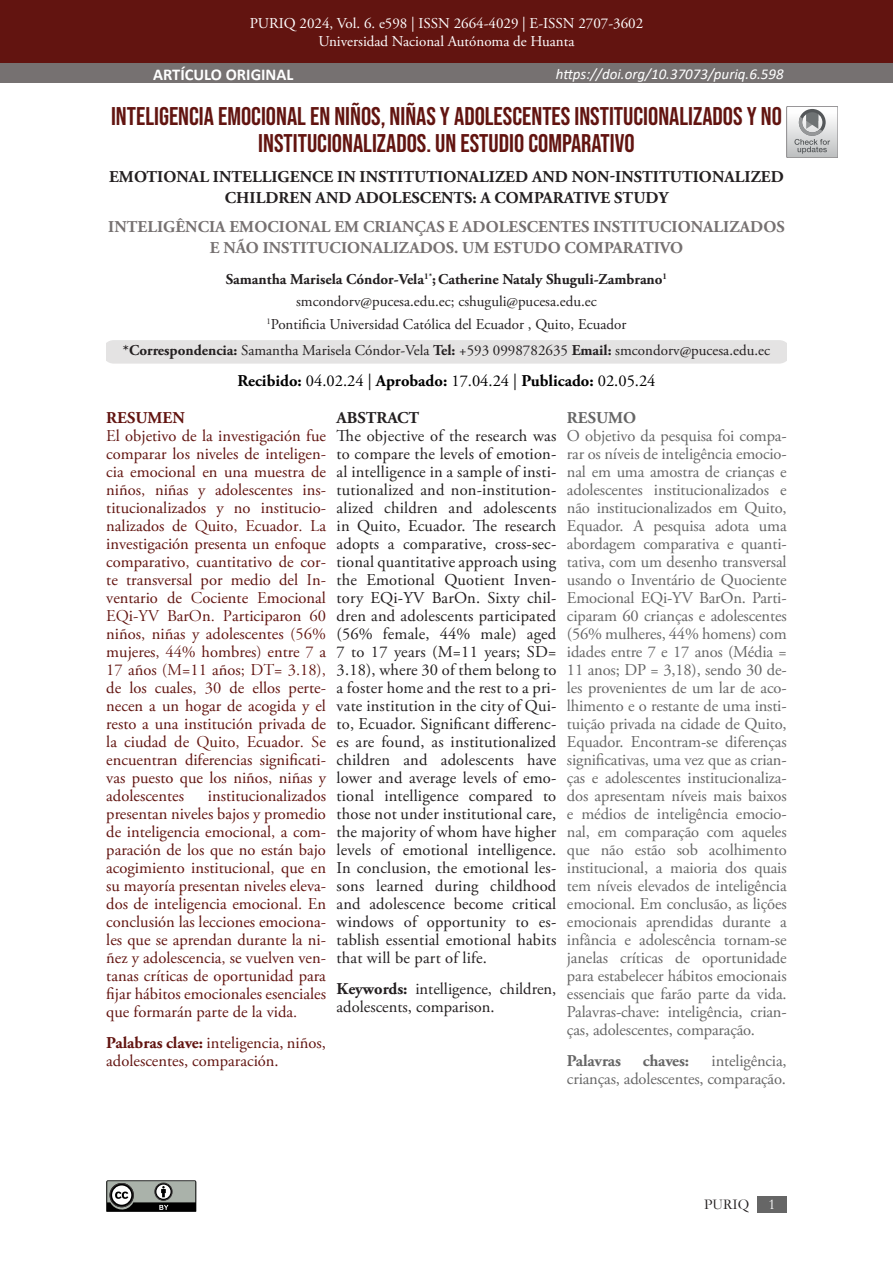
<style>
.page{position:relative;width:893px;height:1263px;background:#fff}
.page>*{position:absolute;margin:0;border:0;box-sizing:border-box;transform-origin:0 0}
.Titulo_ES{font:25.5px/27px "Bebas Neue";color:#621410;text-align:center}
.Resumen_PT{font:16.5px/18px "Adobe Garamond Pro";letter-spacing:-.01em;color:#666;text-align:justify}
.Resumen_ES{font:16.5px/18px "Adobe Garamond Pro";color:#621410;text-align:justify}
.Resumen_EN{font:16.5px/18px "Adobe Garamond Pro";letter-spacing:.01em;color:#231f20;text-align:justify}
.Titulo_EN{font:700 16.5px/21px "Adobe Garamond Pro";letter-spacing:.005em;color:#231f20;text-align:center}
.Titulo_PT{font:700 16.5px/21px "Adobe Garamond Pro";letter-spacing:.005em;color:#767171;text-align:center}
.t1{font:700 16.5px "Adobe Garamond Pro";color:#000}
.Resumen_PT-2{font:700 16.5px "Adobe Garamond Pro";letter-spacing:-.01em;color:#666}
.Tipo_articulo{font:700 16.5px "Calibri";color:#fff}
.t2{font:700 16.5px "Adobe Garamond Pro";color:#621410}
.t3{font:15px "Adobe Garamond Pro";color:#231f20}
.t4{font:15px/18px "Adobe Garamond Pro";color:#fff;text-align:center}
.t5{font:700 15px "Adobe Garamond Pro";color:#231f20}
.t6{font:italic 15px "Calibri";color:#fff}
.t7{font:15px "Garamond";color:#231f20}
.t8{font:15px "Garamond";color:#fff}
.s1{font-weight:700}
.s2{font-weight:400}
</style>
<div class="page">
<div style="left:0;top:0;width:893px;height:64px;background:#621410"></div>
<div style="left:758px;top:1196px;width:29px;height:16px;background:#666"></div>
<div style="left:106px;top:340px;width:681px;height:24px;background:#e4e3e3"></div>
<div style="left:0;top:64px;width:446px;height:19px;background:#767171"></div>
<svg style="left:106px;top:1180px;width:90px;height:32px;background:#727572"></svg>
<div style="left:446px;top:64px;width:447px;height:19px;background:#767171"></div>
<svg style="left:787px;top:106px;width:51px;height:52px"></svg>
<p class="t4" style="left:250px;top:15px;width:395px">PURIQ 2024, Vol. 6. e598 | ISSN 2664-4029 | E-ISSN 2707-3602<br>Universidad Nacional Autónoma de Huanta</p>
<p class="Tipo_articulo" style="left:153px;top:62px;width:142px">ARTÍCULO ORIGINAL</p>
<p class="t6" style="left:556px;top:64px;width:229px">https://doi.org/10.37073/puriq.6.598</p>
<p class="Titulo_ES" style="left:111px;top:103px;width:672px">INTELIGENCIA EMOCIONAL EN NIÑOS, NIÑAS Y ADOLESCENTES INSTITUCIONALIZADOS Y NO<br>INSTITUCIONALIZADOS. UN ESTUDIO COMPARATIVO</p>
<p class="Titulo_EN" style="left:109px;top:167px;width:676px">EMOTIONAL INTELLIGENCE IN INSTITUTIONALIZED AND NON-INSTITUTIONALIZED<br>CHILDREN AND ADOLESCENTS: A COMPARATIVE STUDY</p>
<p class="Titulo_PT" style="left:108px;top:217px;width:678px">INTELIGÊNCIA EMOCIONAL EM CRIANÇAS E ADOLESCENTES INSTITUCIONALIZADOS<br>E NÃO INSTITUCIONALIZADOS. UM ESTUDO COMPARATIVO</p>
<p class="t5" style="left:226px;top:271px;width:443px">Samantha Marisela Cóndor-Vela<sup>1*</sup>;Catherine Nataly Shuguli-Zambrano<sup>1</sup></p>
<p class="t3" style="left:296px;top:293px;width:302px">smcondorv@pucesa.edu.ec; cshuguli@pucesa.edu.ec</p>
<p class="t3" style="left:267px;top:315px;width:361px"><sup>1</sup>Pontificia Universidad Católica del Ecuador , Quito, Ecuador</p>
<p class="t3" style="left:123px;top:341px;width:649px"><span class="s1">*Correspondencia:</span> Samantha Marisela Cóndor-Vela <span class="s1">Tel:</span> +593 0998782635 <span class="s1">Email:</span> smcondorv@pucesa.edu.ec</p>
<p class="t1" style="left:237px;top:371px;width:420px">Recibido: <span class="s2">04.02.24 |</span> Aprobado: <span class="s2">17.04.24 |</span> Publicado: <span class="s2">02.05.24</span></p>
<p class="t2" style="left:106px;top:408px;width:80px">RESUMEN</p>
<p class="Resumen_ES" style="left:106px;top:427px;width:221px">El objetivo de la investigación fue comparar los niveles de inteligen&shy;cia emocional en una muestra de niños, niñas y adolescentes ins&shy;titucionalizados y no institucio&shy;nalizados de Quito, Ecuador. La investigación presenta un enfoque comparativo, cuantitativo de cor&shy;te transversal por medio del In&shy;ventario de Cociente Emocional EQi-YV BarOn. Participaron 60 niños, niñas y adolescentes (56% mujeres, 44% hombres) entre 7 a 17 años (M=11 años; DT= 3.18), de los cuales, 30 de ellos perte&shy;necen a un hogar de acogida y el resto a una institución privada de la ciudad de Quito, Ecuador. Se encuentran diferencias significati&shy;vas puesto que los niños, niñas y adolescentes</p>
<p class="Titulo_EN" style="left:337px;top:408px;width:84px">ABSTRACT</p>
<p class="Resumen_EN" style="left:337px;top:427px;width:221px">The objective of the research was to compare the levels of emotion&shy;al intelligence in a sample of insti&shy;tutionalized and non-institution&shy;alized children and adolescents in Quito, Ecuador. The research adopts a comparative, cross-sec&shy;tional quantitative approach using the Emotional Quotient Inven&shy;tory EQi-YV BarOn. Sixty chil&shy;dren and adolescents participated (56% female, 44% male) aged 7 to 17 years (M=11 years; SD= 3.18), where 30 of them belong to a foster home and the rest to a pri&shy;vate institution in the city of Qui&shy;to, Ecuador. Significant differenc&shy;es are found, as institutionalized children and adolescents have lower and average levels of emo&shy;tional intelligence compared to those not under institutional care, the majority of whom have higher levels of emotional intelligence.<br>In conclusion, the emotional les&shy;sons learned during childhood and adolescence become critical windows of opportunity to es&shy;tablish essential emotional habits that will be part of life.</p>
<p class="Resumen_EN" style="left:337px;top:980px;width:221px"><span class="s1">Keywords:</span> intelligence, children, adolescents, comparison.</p>
<p class="Resumen_PT-2" style="left:567px;top:408px;width:71px">RESUMO</p>
<p class="Resumen_PT" style="left:567px;top:427px;width:221px">O objetivo da pesquisa foi compa&shy;rar os níveis de inteligência emocio&shy;nal em uma amostra de crianças e adolescentes institucionalizados e não institucionalizados em Quito, Equador. A pesquisa adota uma abordagem comparativa e quanti&shy;tativa, com um desenho transversal usando o Inventário de Quociente Emocional EQi-YV BarOn. Parti&shy;ciparam 60 crianças e adolescentes (56% mulheres, 44% homens) com idades entre 7 e 17 anos (Média = 11 anos; DP = 3,18), sendo 30 de&shy;les provenientes de um lar de aco&shy;lhimento e o restante de uma insti&shy;tuição privada na cidade de Quito, Equador. Encontram-se diferenças significativas, uma vez que as crian&shy;ças e adolescentes institucionaliza&shy;dos apresentam níveis mais baixos e médios de inteligência emocio&shy;nal, em comparação com aqueles que não estão sob acolhimento institucional, a maioria dos quais tem níveis elevados de inteligência emocional. Em conclusão, as lições emocionais aprendidas durante a infância e adolescência tornam-se janelas críticas de oportunidade para estabelecer hábitos emocionais essenciais que farão parte da vida.<br>Palavras-chave: inteligência, crian&shy;ças, adolescentes, comparação.</p>
<p class="Resumen_PT-2" style="left:567px;top:1051px;width:56px">Palavras</p>
<p class="Resumen_PT-2" style="left:643px;top:1051px;width:48px">chaves:</p>
<p class="Resumen_ES" style="left:106px;top:787px;width:221px;text-indent:101px">institucionalizados presentan niveles bajos y promedio de inteligencia emocional, a com&shy;paración de los que no están bajo acogimiento institucional, que en su mayoría presentan niveles eleva&shy;dos de inteligencia emocional. En conclusión las lecciones emociona&shy;les que se aprendan durante la ni&shy;ñez y adolescencia, se vuelven ven&shy;tanas críticas de oportunidad para fijar hábitos emocionales esenciales que formarán parte de la vida.</p>
<p class="Resumen_ES" style="left:106px;top:1034px;width:221px"><span class="s1">Palabras clave:</span> inteligencia, niños, adolescentes, comparación.</p>
<p class="Resumen_PT" style="left:567px;top:1052px;width:221px;text-align:right">inteligência,<br>crianças, adolescentes, comparação.</p>
<p class="t7" style="left:704px;top:1194px;width:47px">PURIQ</p>
<p class="t8" style="left:769px;top:1194px;width:9px">1</p>
</div>
